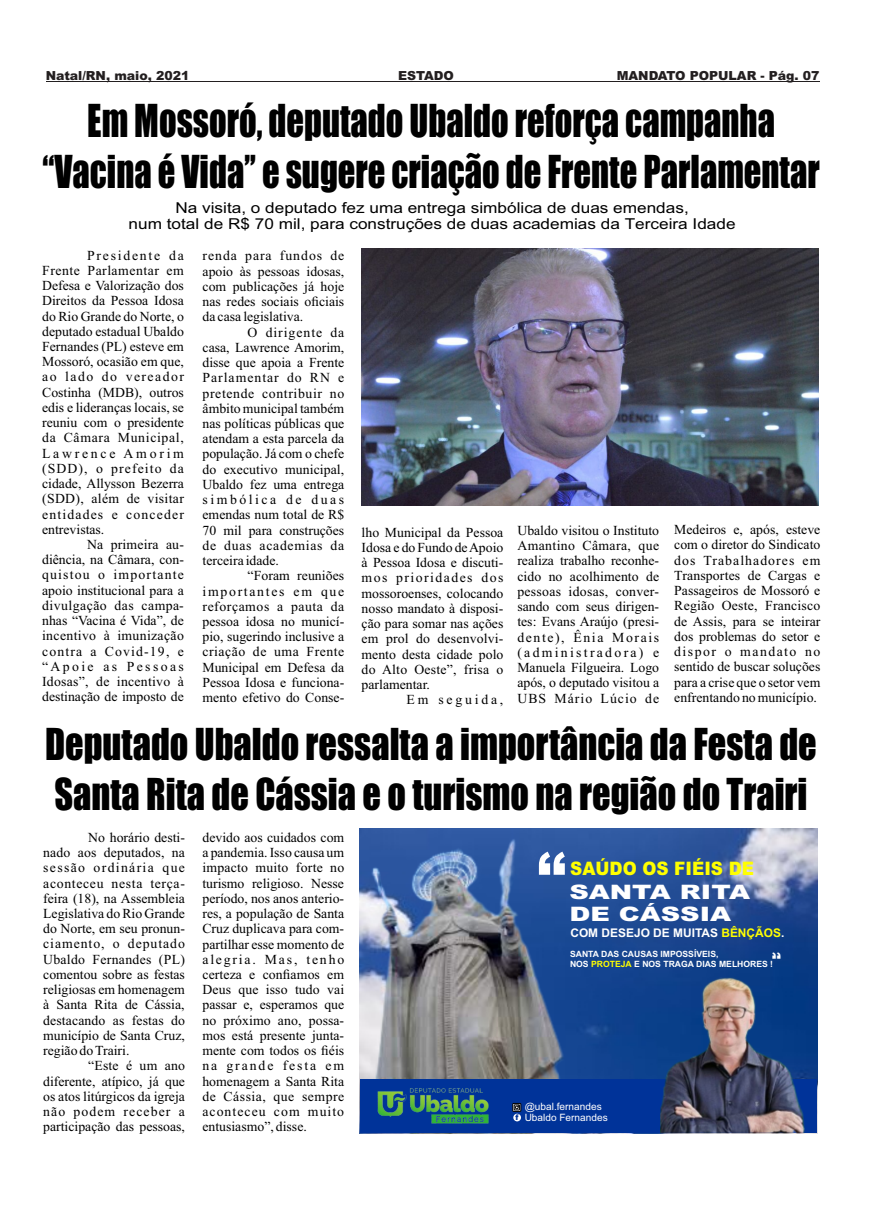
<style>
.page{position:relative;width:886px;height:1205px;background:#fff}
.page>*{position:absolute;margin:0;border:0;box-sizing:border-box;transform-origin:0 0}
.t1{font:900 58.12px "Arial";color:#fff;scale:.91 1}
.t2{font:41.88px/51.1px "Impact";color:#000;text-align:center;scale:.82 1}
.t3{font:40.62px/49.6px "Impact";color:#000;scale:.89 1}
.t4{font:900 19.88px/21.8px "Arial";color:#fff;scale:1.35 1}
.t5{font:900 18.62px "Arial";color:#ff0;scale:.91 1}
.t6{font:15px/16.8px "Arial";color:#000;text-align:center;scale:1.15 1}
.t7{font:13.75px/15.2px "Times New Roman";color:#000;text-align:justify}
.t8{font:13.75px "Times New Roman";letter-spacing:.2em;color:#000}
.t9{font:900 12.5px "Arial";color:#231f20}
.t10{font:700 11.88px "Arial";color:#fff}
.t11{font:10.12px/11.2px "Arial";color:#fff;text-align:center}
.t12{font:700 8.62px/9.6px "Arial";color:#fff}
.s1{color:#ff0}
.s2{font-weight:900;font-size:7.75px;color:#039}
</style>
<div class="page">
<hr style="left:46px;top:81px;width:68px;height:1px;background:#231f20">
<hr style="left:114px;top:81px;width:34px;height:1px;background:#231f20">
<hr style="left:148px;top:81px;width:241px;height:1px;background:#231f20">
<hr style="left:389px;top:81px;width:69px;height:1px;background:#231f20">
<hr style="left:458px;top:81px;width:361px;height:1px;background:#231f20">
<img style="left:362px;top:248px;width:456px;height:257px">
<img style="left:360px;top:828px;width:457px;height:305px">
<img style="left:361px;top:836px;width:205px;height:244px">
<div style="left:360px;top:1080px;width:456px;height:53px;background:#039"></div>
<img style="left:660px;top:976px;width:144px;height:157px">
<img style="left:370px;top:1076px;width:126px;height:58px">
<div style="left:513px;top:1113px;width:8px;height:8px;background:#fff;border-radius:50%"></div>
<svg style="left:513px;top:1103px;width:8px;height:8px"></svg>
<svg style="left:514px;top:1104px;width:5px;height:6px"></svg>
<svg style="left:773px;top:952px;width:7px;height:7px"></svg>
<p class="t9" style="left:46px;top:71px;width:145px">Natal/RN, maio, 2021</p>
<p class="t9" style="left:398px;top:71px;width:57px">ESTADO</p>
<p class="t9" style="left:617px;top:71px;width:204px">MANDATO POPULAR - Pág. 07</p>
<h2 class="t2" style="left:43px;top:97px;width:949px">Em Mossoró, deputado Ubaldo reforça campanha “Vacina é Vida’’ e sugere criação de Frente Parlamentar</h2>
<p class="t6" style="left:129px;top:200px;width:529px">Na visita, o deputado fez uma entrega simbólica de duas emendas,<br>num total de R$ 70 mil, para construções de duas academias da Terceira Idade</p>
<p class="t7" style="left:203px;top:249px;width:143px">renda para fundos de apoio às pessoas idosas, com publicações já hoje nas redes sociais oficiais da casa legislativa.</p>
<p class="t7" style="left:203px;top:326px;width:143px;text-indent:45px">O dirigente da casa, Lawrence Amorim, disse que apoia a Frente Parlamentar do RN e pretende contribuir no âmbito municipal também nas políticas públicas que atendam a esta parcela da população. Já com o chefe do executivo municipal, Ubaldo fez uma entrega simbólica de duas emendas num total de R$ 70 mil para construções de duas academias da terceira idade.</p>
<p class="t7" style="left:202px;top:569px;width:143px;text-indent:45px">“Foram reuniões importantes em que reforçamos a pauta da pessoa idosa no municí&shy;pio, sugerindo inclusive a criação de uma Frente Municipal em Defesa da Pessoa Idosa e funciona&shy;mento efetivo do Conse-</p>
<p class="t7" style="left:42px;top:249px;width:143px;text-indent:45px">Presidente da Frente Parlamentar em Defesa e Valorização dos Direitos da Pessoa Idosa do Rio Grande do Norte, o deputado estadual Ubaldo Fernandes (PL) esteve em Mossoró, ocasião em que, ao lado do vereador Costinha (MDB), outros edis e lideranças locais, se reuniu com o presidente da Câmara Municipal, Lawrence Amorim (SDD), o prefeito da cidade, Allysson Bezerra (SDD), além de visitar entidades e conceder entrevistas.</p>
<p class="t7" style="left:42px;top:538px;width:143px;text-indent:45px">Na primeira au&shy;diência, na Câmara, con&shy;quistou o importante apoio institucional para a divulgação das campa&shy;nhas “Vacina é Vida”, de incentivo à imunização contra a Covid-19, e “Apoie as Pessoas Idosas”, de incentivo à destinação de imposto de</p>
<p class="t7" style="left:517px;top:524px;width:143px">Ubaldo visitou o Instituto Amantino Câmara, que realiza trabalho reconhe&shy;cido no acolhimento de pessoas idosas, conver&shy;sando com seus dirigen&shy;tes: Evans Araújo (presi&shy;dente), Ênia Morais (administradora) e Manuela Filgueira. Logo após, o deputado visitou a UBS Mário Lúcio de</p>
<p class="t7" style="left:674px;top:523px;width:148px">Medeiros e, após, esteve com o diretor do Sindicato dos Trabalhadores em Transportes de Cargas e Passageiros de Mossoró e Região Oeste, Francisco de Assis, para se inteirar dos problemas do setor e dispor o mandato no sentido de buscar soluções para a crise que o setor vem enfrentando no município.</p>
<p class="t7" style="left:362px;top:526px;width:143px">lho Municipal da Pessoa Idosa e do Fundo de Apoio à Pessoa Idosa e discuti&shy;mos prioridades dos mossoroenses, colocando nosso mandato à disposi&shy;ção para somar nas ações em prol do desenvolvi&shy;mento desta cidade polo do Alto Oeste”, frisa o parlamentar.</p>
<p class="t8" style="left:407px;top:695px;width:98px">Em seguida,</p>
<h3 class="t3" style="left:45px;top:721px;width:868px">Deputado Ubaldo ressalta a importância da Festa de<br>Santa Rita de Cássia e o turismo na região do Trairi</h3>
<p class="t7" style="left:202px;top:831px;width:143px">devido aos cuidados com a pandemia. Isso causa um impacto muito forte no turismo religioso. Nesse período, nos anos anterio&shy;res, a população de Santa Cruz duplicava para com&shy;partilhar esse momento de alegria. Mas, tenho certeza e confiamos em Deus que isso tudo vai passar e, esperamos que no próximo ano, possa&shy;mos está presente junta&shy;mente com todos os fiéis na grande festa em homenagem a Santa Rita de Cássia, que sempre aconteceu com muito entusiasmo”, disse.</p>
<p class="t7" style="left:43px;top:831px;width:143px;text-indent:45px">No horário desti&shy;nado aos deputados, na sessão ordinária que aconteceu nesta terça&shy;feira (18), na Assembleia Legislativa do Rio Grande do Norte, em seu pronun&shy;ciamento, o deputado Ubaldo Fernandes (PL) comentou sobre as festas religiosas em homenagem à Santa Rita de Cássia, destacando as festas do município de Santa Cruz, região do Trairi.</p>
<p class="t7" style="left:43px;top:1059px;width:143px;text-indent:45px">“Este é um ano diferente, atípico, já que os atos litúrgicos da igreja não podem receber a participação das pessoas,</p>
<h1 class="t1" style="left:537px;top:852px;width:34px">‘‘</h1>
<h3 class="t5" style="left:570px;top:861px;width:204px">SAÚDO OS FIÉIS DE</h3>
<h3 class="t4" style="left:569px;top:883px;width:135px">SANTA RITA<br>DE CÁSSIA</h3>
<p class="t10" style="left:570px;top:928px;width:215px">COM DESEJO DE MUITAS <span class="s1">BÊNÇÃOS</span>.</p>
<p class="t12" style="left:570px;top:950px;width:205px">SANTA DAS CAUSAS IMPOSSÍVEIS,<br>NOS <span class="s1">PROTEJA</span> E NOS TRAGA DIAS MELHORES !</p>
<p class="t11" style="left:515px;top:1102px;width:94px">@ubal.fernandes<br><span class="s2">f</span> Ubaldo Fernandes</p>
</div>
